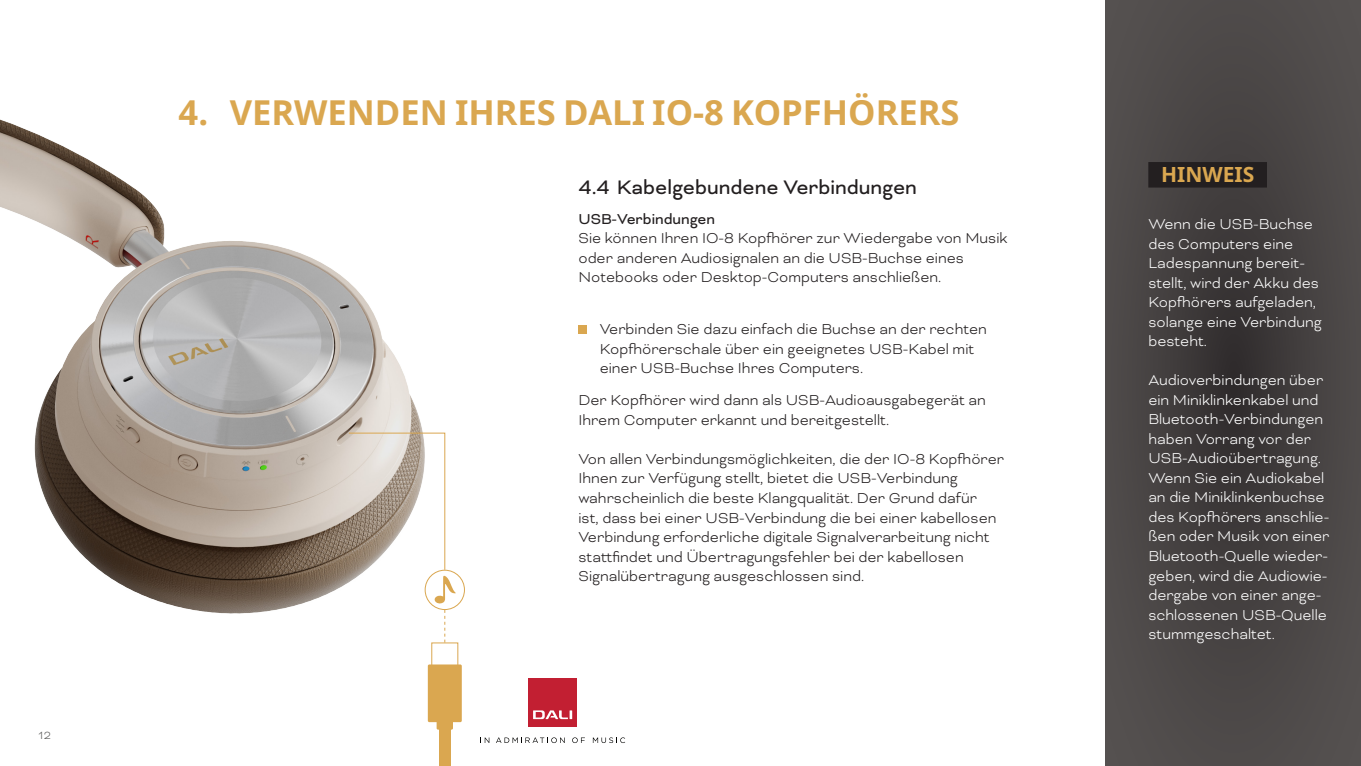
<style>
.page{position:relative;width:1361px;height:766px;background:#fff}
.page>*{position:absolute;margin:0;border:0;box-sizing:border-box;transform-origin:0 0}
.Heading_Level_1_EN_not_in_ToC{font:700 34.5px "Noto Sans";color:#daa750}
.Heading_Level_2_not_in_ToC{font:22.5px "Bicyclette";color:#231f20}
.Note_Heading{font:700 21px "Noto Sans";color:#daa750}
.Body{font:300 16.5px/19.5px "Bicyclette";color:#231f20}
.Note_Body{font:300 16.5px/19.5px "Bicyclette";color:#fff}
.Body_List{font:300 16.5px/19.5px "Bicyclette";color:#231f20}
.Heading_Level_3{font:16.5px "Bicyclette";color:#231f20}
.t1{font:300 12px "Bicyclette";color:#575756}
</style>
<div class="page">
<svg style="left:1106px;top:0;width:255px;height:765px;background:#484444"></svg>
<img style="left:0;top:119px;width:465px;height:534px">
<div style="left:425px;top:569px;width:40px;height:40px;border:1px solid #daa750;border-radius:50%"></div>
<svg style="left:348px;top:432px;width:108px;height:171px"></svg>
<svg style="left:444px;top:609px;width:1px;height:33px"></svg>
<div style="left:439px;top:724px;width:12px;height:41px;background:#daa750"></div>
<div style="left:437px;top:714px;width:16px;height:15px;background:#daa750"></div>
<div style="left:428px;top:664px;width:34px;height:58px;background:#daa750"></div>
<div style="left:431px;top:642px;width:27px;height:27px;border:1px solid #daa750"></div>
<div style="left:1148px;top:162px;width:119px;height:25px;background:#231f20"></div>
<div style="left:578px;top:325px;width:9px;height:9px;background:#daa750"></div>
<div style="left:529px;top:678px;width:48px;height:48px;background:#c21f32"></div>
<svg style="left:533px;top:710px;width:39px;height:9px"></svg>
<svg style="left:480px;top:737px;width:9px;height:5px"></svg>
<svg style="left:496px;top:737px;width:69px;height:5px"></svg>
<svg style="left:572px;top:737px;width:13px;height:5px"></svg>
<svg style="left:593px;top:737px;width:32px;height:5px"></svg>
<p class="t1" style="left:39px;top:728px;width:14px">12</p>
<p class="Heading_Level_1_EN_not_in_ToC" style="left:179px;top:88px;width:782px">4. VERWENDEN IHRES DALI IO-8 KOPFHÖRERS</p>
<p class="Heading_Level_2_not_in_ToC" style="left:578px;top:174px;width:340px">4.4 Kabelgebundene Verbindungen</p>
<p class="Heading_Level_3" style="left:578px;top:209px;width:138px">USB-Verbindungen</p>
<p class="Body" style="left:578px;top:228px;width:431px">Sie können Ihren IO-8 Kopfhörer zur Wiedergabe von Musik oder anderen Audiosignalen an die USB-Buchse eines<br>Notebooks oder Desktop-Computers anschließen.</p>
<p class="Body_List" style="left:600px;top:319px;width:389px">Verbinden Sie dazu einfach die Buchse an der rechten<br>Kopfhörerschale über ein geeignetes USB-Kabel mit einer USB-Buchse Ihres Computers.</p>
<p class="Body" style="left:578px;top:390px;width:409px">Der Kopfhörer wird dann als USB-Audioausgabegerät an<br>Ihrem Computer erkannt und bereitgestellt.</p>
<p class="Body" style="left:578px;top:449px;width:427px">Von allen Verbindungsmöglichkeiten, die der IO-8 Kopfhörer Ihnen zur Verfügung stellt, bietet die USB-Verbindung wahrscheinlich die beste Klangqualität. Der Grund dafür<br>ist, dass bei einer USB-Verbindung die bei einer kabellosen Verbindung erforderliche digitale Signalverarbeitung nicht stattfindet und Übertragungsfehler bei der kabellosen Signalübertragung ausgeschlossen sind.</p>
<p class="Note_Heading" style="left:1161px;top:160px;width:95px">HINWEIS</p>
<p class="Note_Body" style="left:1148px;top:214px;width:175px">Wenn die USB-Buchse des Computers eine<br>Ladespannung bereit&shy;stellt, wird der Akku des<br>Kopfhörers aufgeladen, solange eine Verbindung besteht.</p>
<p class="Note_Body" style="left:1148px;top:370px;width:183px">Audioverbindungen über ein Miniklinkenkabel und<br>Bluetooth-Verbindungen haben Vorrang vor der<br>USB-Audioübertragung.<br>Wenn Sie ein Audiokabel an die Miniklinkenbuchse des Kopfhörers anschlie&shy;ßen oder Musik von einer<br>Bluetooth-Quelle wieder&shy;geben, wird die Audiowie&shy;dergabe von einer ange&shy;schlossenen USB-Quelle stummgeschaltet.</p>
</div>
